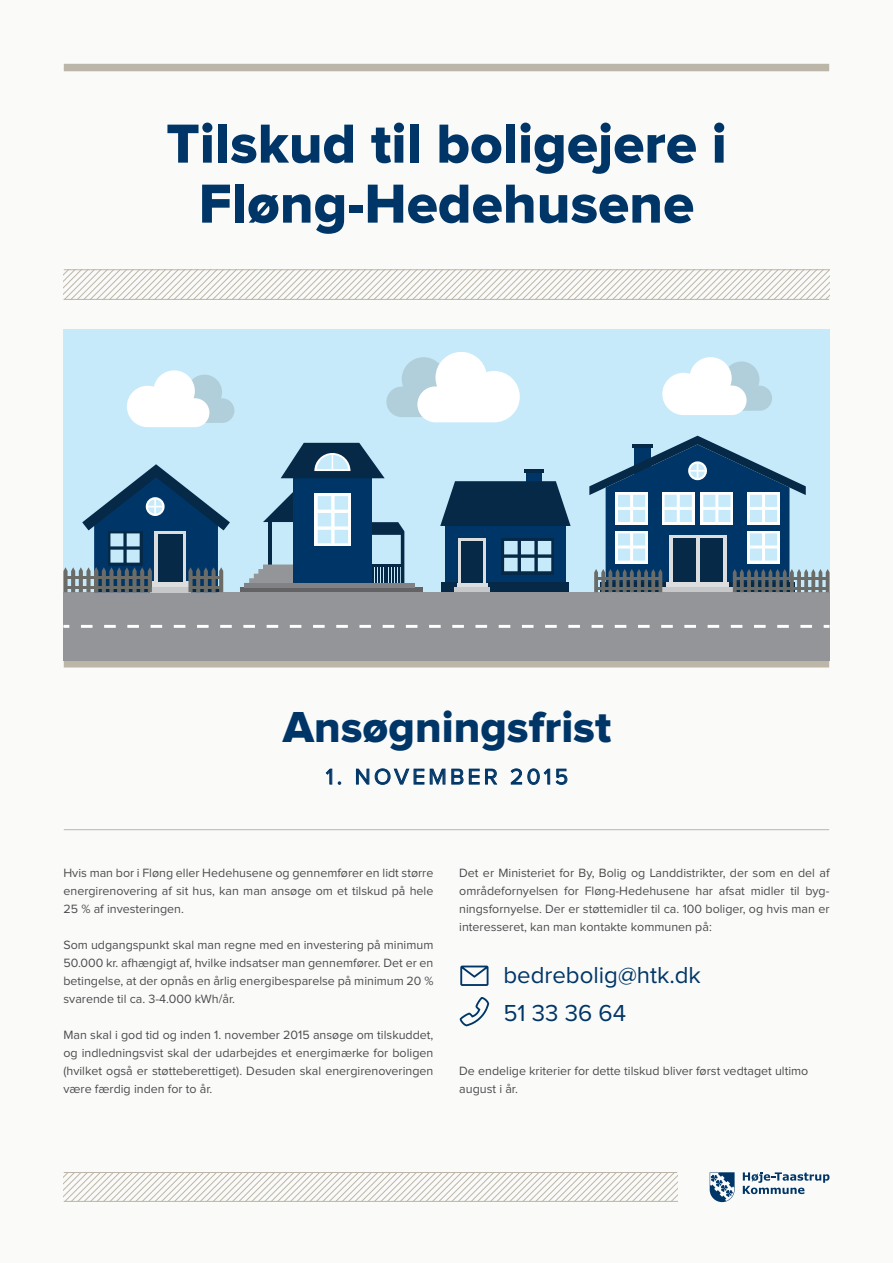
<style>
.page{position:relative;width:893px;height:1263px;background:#fff}
.page>*{position:absolute;margin:0;border:0;box-sizing:border-box;transform-origin:0 0}
.t1{font:57px/60px "Proxima Nova Extrabld";color:#003667;text-align:center}
.t2{font:45px "Proxima Nova Extrabld";color:#003667}
.t3{font:24px "Proxima Nova";color:#003667}
.t4{font:22.5px "Proxima Nova";letter-spacing:.15em;color:#003667}
.Brød{font:12.45px/18px "Proxima Nova";color:#4b4c4d;text-align:justify}
</style>
<div class="page">
<div style="left:0;top:1px;width:893px;height:1262px;background:#fafaf9"></div>
<svg style="left:63px;top:270px;width:766px;height:29px"></svg>
<svg style="left:63px;top:1172px;width:614px;height:29px"></svg>
<hr style="left:64px;top:269px;width:765px;height:1px;background:#bcb6a8">
<hr style="left:64px;top:829px;width:765px;height:1px;background:#bcb6a8">
<hr style="left:64px;top:299px;width:765px;height:1px;background:#bcb6a8">
<svg style="left:326px;top:769px;width:6px;height:15px"></svg>
<svg style="left:356px;top:769px;width:13px;height:15px"></svg>
<svg style="left:375px;top:769px;width:49px;height:15px"></svg>
<svg style="left:430px;top:769px;width:15px;height:15px"></svg>
<svg style="left:452px;top:769px;width:11px;height:15px"></svg>
<svg style="left:469px;top:769px;width:10px;height:15px"></svg>
<svg style="left:485px;top:769px;width:12px;height:15px"></svg>
<svg style="left:511px;top:769px;width:11px;height:15px"></svg>
<svg style="left:528px;top:769px;width:22px;height:15px"></svg>
<svg style="left:556px;top:769px;width:11px;height:15px"></svg>
<div style="left:64px;top:64px;width:765px;height:7px;background:#bcb6a8"></div>
<div style="left:64px;top:660px;width:765px;height:7px;background:#bcb6a8"></div>
<hr style="left:64px;top:1201px;width:613px;height:1px;background:#bcb6a8">
<hr style="left:64px;top:1172px;width:613px;height:1px;background:#bcb6a8">
<svg style="left:743px;top:1172px;width:86px;height:22px"></svg>
<svg style="left:710px;top:1172px;width:25px;height:30px"></svg>
<div style="left:63px;top:329px;width:766px;height:278px;background:#c6eafa"></div>
<div style="left:63px;top:592px;width:766px;height:68px;background:#939598"></div>
<div style="left:445px;top:524px;width:121px;height:59px;background:#003667"></div>
<div style="left:527px;top:471px;width:15px;height:45px;background:#003667"></div>
<svg style="left:440px;top:481px;width:131px;height:45px;background:#1c405b"></svg>
<hr style="left:525px;top:469px;width:19px;height:3px;background:#052946">
<div style="left:441px;top:583px;width:128px;height:9px;background:#052946"></div>
<div style="left:458px;top:538px;width:28px;height:45px;background:linear-gradient(to right,#dcdddf,#dcdddf)"></div>
<div style="left:462px;top:541px;width:21px;height:42px;background:#052946"></div>
<hr style="left:457px;top:583px;width:31px;height:4px;background:#dcdddf">
<div style="left:454px;top:587px;width:36px;height:5px;background:#c7c8ca"></div>
<svg style="left:501px;top:538px;width:53px;height:36px"></svg>
<svg style="left:504px;top:541px;width:47px;height:30px"></svg>
<svg style="left:244px;top:443px;width:160px;height:144px"></svg>
<div style="left:240px;top:587px;width:182px;height:5px;background:#636366"></div>
<hr style="left:245px;top:583px;width:170px;height:4px;background:#808285">
<svg style="left:589px;top:436px;width:240px;height:156px"></svg>
<svg style="left:63px;top:464px;width:167px;height:128px"></svg>
<svg style="left:127px;top:370px;width:107px;height:57px"></svg>
<svg style="left:662px;top:357px;width:110px;height:58px"></svg>
<svg style="left:386px;top:352px;width:134px;height:70px"></svg>
<svg style="left:63px;top:625px;width:6px;height:3px"></svg>
<svg style="left:81px;top:625px;width:731px;height:3px"></svg>
<svg style="left:824px;top:625px;width:5px;height:3px"></svg>
<svg style="left:460px;top:965px;width:28px;height:21px"></svg>
<svg style="left:459px;top:997px;width:30px;height:29px"></svg>
<p class="t1" style="left:166px;top:116px;width:562px">Tilskud til boligejere i<br>Fløng-Hedehusene</p>
<p class="t2" style="left:283px;top:706px;width:330px">Ansøgningsfrist</p>
<p class="t4" style="left:326px;top:766px;width:244px">1. NOVEMBER 2015</p>
<p class="Brød" style="left:63px;top:864px;width:371px">Hvis man bor i Fløng eller Hedehusene og gennemfører en lidt større energirenovering af sit hus, kan man ansøge om et tilskud på hele 25 % af investeringen.</p>
<p class="Brød" style="left:63px;top:936px;width:371px">Som udgangspunkt skal man regne med en investering på minimum 50.000 kr. afhængigt af, hvilke indsatser man gennemfører. Det er en betingelse, at der opnås en årlig energibesparelse på minimum 20 % svarende til ca. 3-4.000 kWh/år.</p>
<p class="Brød" style="left:63px;top:1026px;width:371px">Man skal i god tid og inden 1. november 2015 ansøge om tilskuddet, og indledningsvist skal der udarbejdes et energimærke for boligen (hvilket også er støtteberettiget). Desuden skal energirenoveringen være færdig inden for to år.</p>
<p class="Brød" style="left:459px;top:864px;width:372px">Det er Ministeriet for By, Bolig og Landdistrikter, der som en del af områdefornyelsen for Fløng-Hedehusene har afsat midler til byg&shy;ningsfornyelse. Der er støttemidler til ca. 100 boliger, og hvis man er interesseret, kan man kontakte kommunen på:</p>
<p class="t3" style="left:503px;top:964px;width:199px">bedrebolig@htk.dk</p>
<p class="t3" style="left:503px;top:1002px;width:124px">51 33 36 64</p>
<p class="Brød" style="left:459px;top:1062px;width:351px">De endelige kriterier for dette tilskud bliver først vedtaget ultimo august i år.</p>
</div>
